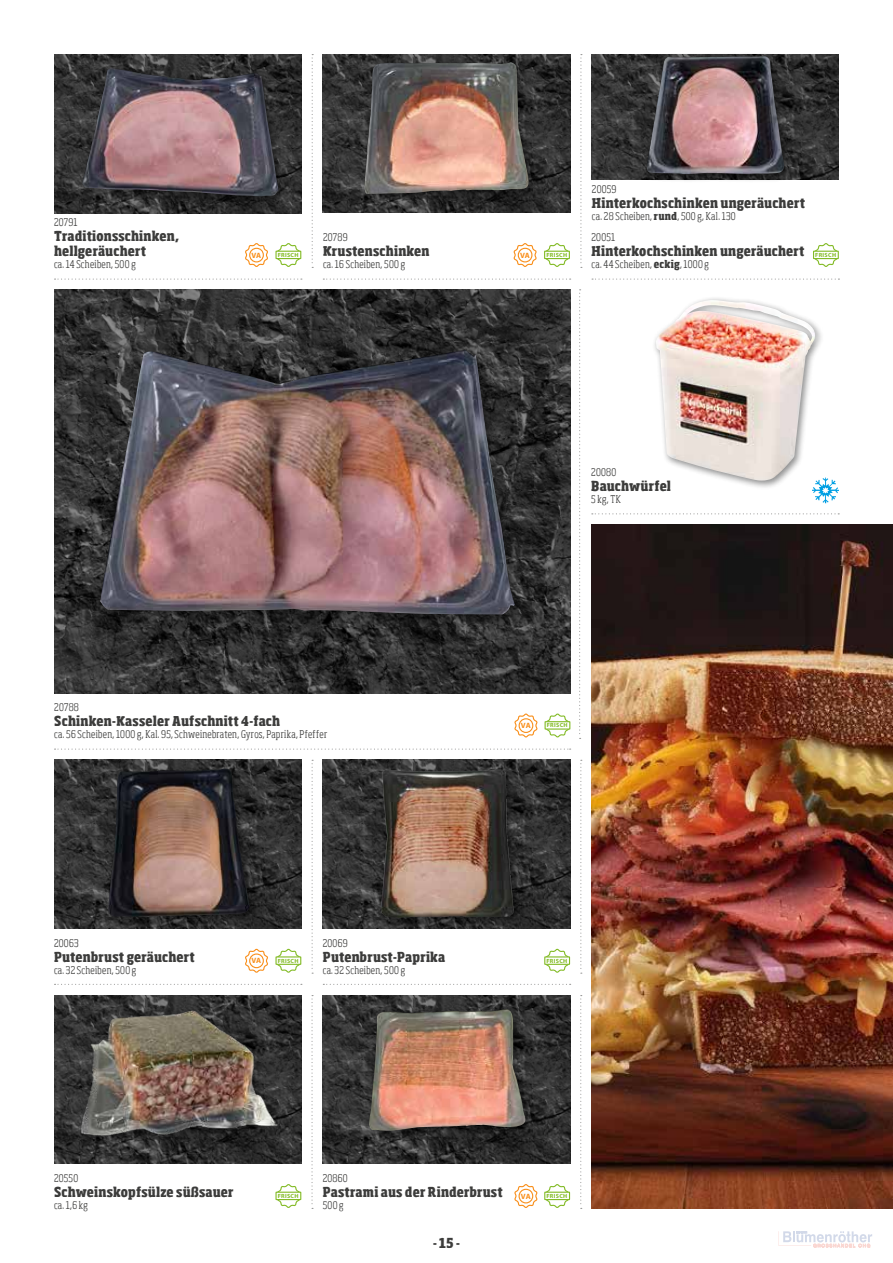
<style>
.page{position:relative;width:893px;height:1263px;background:#fff}
.page>*{position:absolute;margin:0;border:0;box-sizing:border-box;transform-origin:0 0}
.t1{font:800 condensed 13.5px/15px "Sohoma";letter-spacing:.015em;color:#3c3c3b}
.t2{font:300 condensed 10.5px "Sohoma";letter-spacing:.025em;color:#3c3c3b}
.t3{font:700 7.65px "Myriad Pro";letter-spacing:-.005em;color:#f98e19}
.t4{font:700 6px "Myriad Pro";letter-spacing:.05em;color:#83bb26}
.s1{font-weight:800}
</style>
<div class="page">
<svg style="left:779px;top:1231px;width:93px;height:16px"></svg>
<img style="left:591px;top:525px;width:302px;height:684px">
<svg style="left:55px;top:984px;width:247px;height:1px"></svg>
<svg style="left:312px;top:760px;width:1px;height:214px"></svg>
<svg style="left:580px;top:760px;width:2px;height:214px"></svg>
<svg style="left:323px;top:984px;width:248px;height:1px"></svg>
<svg style="left:55px;top:748px;width:516px;height:2px"></svg>
<svg style="left:312px;top:54px;width:1px;height:214px"></svg>
<svg style="left:580px;top:54px;width:2px;height:214px"></svg>
<svg style="left:592px;top:513px;width:247px;height:1px"></svg>
<svg style="left:579px;top:289px;width:2px;height:450px"></svg>
<svg style="left:55px;top:279px;width:247px;height:1px"></svg>
<svg style="left:323px;top:279px;width:248px;height:1px"></svg>
<svg style="left:592px;top:279px;width:247px;height:1px"></svg>
<svg style="left:311px;top:995px;width:2px;height:214px"></svg>
<svg style="left:580px;top:995px;width:2px;height:214px"></svg>
<img style="left:54px;top:995px;width:247px;height:168px">
<img style="left:323px;top:995px;width:247px;height:168px">
<div style="left:365px;top:1005px;width:169px;height:135px;background:#000;opacity:.45"></div>
<img style="left:367px;top:1009px;width:163px;height:122px">
<img style="left:72px;top:999px;width:214px;height:148px">
<img style="left:54px;top:760px;width:247px;height:168px">
<div style="left:104px;top:764px;width:154px;height:161px;background:#000;opacity:.45"></div>
<img style="left:108px;top:768px;width:142px;height:149px">
<img style="left:323px;top:760px;width:247px;height:168px">
<div style="left:377px;top:765px;width:146px;height:161px;background:#000;opacity:.45"></div>
<img style="left:381px;top:769px;width:133px;height:149px">
<img style="left:54px;top:289px;width:517px;height:404px">
<div style="left:93px;top:343px;width:438px;height:288px;background:#000;opacity:.45"></div>
<img style="left:100px;top:348px;width:415px;height:266px">
<img style="left:323px;top:54px;width:247px;height:159px">
<div style="left:360px;top:59px;width:177px;height:143px;background:#000;opacity:.45"></div>
<img style="left:363px;top:61px;width:167px;height:133px">
<img style="left:54px;top:54px;width:247px;height:160px">
<div style="left:78px;top:64px;width:209px;height:142px;background:#000;opacity:.45"></div>
<img style="left:82px;top:68px;width:197px;height:129px">
<img style="left:591px;top:54px;width:248px;height:125px">
<div style="left:643px;top:52px;width:150px;height:131px;background:#000;opacity:.45"></div>
<img style="left:645px;top:56px;width:139px;height:118px">
<svg style="left:544px;top:243px;width:26px;height:24px"></svg>
<div style="left:545px;top:251px;width:24px;height:8px;background:#fff"></div>
<div style="left:544px;top:251px;width:26px;height:8px;border:1px solid #83bb26"></div>
<svg style="left:276px;top:243px;width:25px;height:24px"></svg>
<div style="left:276px;top:251px;width:25px;height:8px;background:#fff"></div>
<div style="left:275px;top:251px;width:26px;height:8px;border:1px solid #83bb26"></div>
<svg style="left:546px;top:948px;width:23px;height:25px"></svg>
<div style="left:545px;top:957px;width:24px;height:7px;background:#fff"></div>
<div style="left:544px;top:956px;width:26px;height:9px;border:1px solid #83bb26"></div>
<svg style="left:547px;top:713px;width:22px;height:25px"></svg>
<div style="left:545px;top:722px;width:25px;height:7px;background:#fff"></div>
<div style="left:545px;top:721px;width:25px;height:9px;border:1px solid #83bb26"></div>
<svg style="left:277px;top:948px;width:23px;height:25px"></svg>
<div style="left:276px;top:957px;width:25px;height:7px;background:#fff"></div>
<div style="left:275px;top:956px;width:26px;height:9px;border:1px solid #83bb26"></div>
<svg style="left:545px;top:1184px;width:25px;height:24px"></svg>
<div style="left:545px;top:1192px;width:24px;height:7px;background:#fff"></div>
<div style="left:544px;top:1191px;width:26px;height:9px;border:1px solid #83bb26"></div>
<svg style="left:813px;top:243px;width:25px;height:24px"></svg>
<div style="left:813px;top:251px;width:25px;height:8px;background:#fff"></div>
<div style="left:813px;top:251px;width:26px;height:8px;border:1px solid #83bb26"></div>
<svg style="left:276px;top:1184px;width:25px;height:24px"></svg>
<div style="left:276px;top:1192px;width:25px;height:7px;background:#fff"></div>
<div style="left:275px;top:1191px;width:26px;height:9px;border:1px solid #83bb26"></div>
<div style="left:652px;top:296px;width:172px;height:193px;background:#000;opacity:.45"></div>
<img style="left:656px;top:300px;width:159px;height:181px">
<svg style="left:812px;top:478px;width:27px;height:25px"></svg>
<svg style="left:514px;top:1184px;width:24px;height:24px"></svg>
<div style="left:519px;top:1189px;width:14px;height:14px;border:1px solid #f98e19;border-radius:50%"></div>
<svg style="left:245px;top:243px;width:23px;height:24px"></svg>
<div style="left:249px;top:248px;width:15px;height:14px;border:1px solid #f98e19;border-radius:50%"></div>
<svg style="left:513px;top:243px;width:24px;height:24px"></svg>
<div style="left:518px;top:248px;width:14px;height:14px;border:1px solid #f98e19;border-radius:50%"></div>
<svg style="left:245px;top:948px;width:23px;height:25px"></svg>
<div style="left:249px;top:953px;width:15px;height:15px;border:1px solid #f98e19;border-radius:50%"></div>
<svg style="left:514px;top:713px;width:24px;height:25px"></svg>
<div style="left:519px;top:718px;width:14px;height:15px;border:1px solid #f98e19;border-radius:50%"></div>
<p class="t2" style="left:54px;top:215px;width:25px">20791</p>
<p class="t1" style="left:54px;top:229px;width:127px">Traditionsschinken, hellgeräuchert</p>
<p class="t2" style="left:54px;top:257px;width:83px">ca. 14 Scheiben, 500 g</p>
<p class="t2" style="left:592px;top:182px;width:26px">20059</p>
<p class="t1" style="left:592px;top:196px;width:215px">Hinterkochschinken ungeräuchert</p>
<p class="t2" style="left:592px;top:209px;width:145px">ca. 28 Scheiben, <span class="s1">rund</span>, 500 g, Kal. 130</p>
<p class="t2" style="left:323px;top:230px;width:26px">20789</p>
<p class="t1" style="left:323px;top:244px;width:108px">Krustenschinken</p>
<p class="t2" style="left:323px;top:257px;width:84px">ca. 16 Scheiben, 500 g</p>
<p class="t3" style="left:251px;top:250px;width:11px">VA</p>
<p class="t3" style="left:520px;top:250px;width:11px">VA</p>
<p class="t4" style="left:278px;top:251px;width:22px">FRISCH</p>
<p class="t4" style="left:546px;top:251px;width:22px">FRISCH</p>
<p class="t2" style="left:591px;top:230px;width:25px">20051</p>
<p class="t1" style="left:591px;top:244px;width:215px">Hinterkochschinken ungeräuchert</p>
<p class="t2" style="left:591px;top:257px;width:119px">ca. 44 Scheiben, <span class="s1">eckig</span>, 1000 g</p>
<p class="t4" style="left:815px;top:251px;width:22px">FRISCH</p>
<p class="t2" style="left:591px;top:466px;width:27px">20080</p>
<p class="t1" style="left:591px;top:479px;width:81px">Bauchwürfel</p>
<p class="t2" style="left:591px;top:493px;width:31px">5 kg, TK</p>
<p class="t2" style="left:54px;top:701px;width:26px">20788</p>
<p class="t1" style="left:54px;top:714px;width:227px">Schinken-Kasseler Aufschnitt 4-fach</p>
<p class="t2" style="left:54px;top:728px;width:274px">ca. 56 Scheiben, 1000 g, Kal. 95, Schweinebraten, Gyros, Paprika, Pfeffer</p>
<p class="t3" style="left:521px;top:721px;width:11px">VA</p>
<p class="t4" style="left:547px;top:721px;width:22px">FRISCH</p>
<p class="t2" style="left:54px;top:936px;width:26px">20063</p>
<p class="t1" style="left:54px;top:949px;width:142px">Putenbrust geräuchert</p>
<p class="t2" style="left:54px;top:963px;width:84px">ca. 32 Scheiben, 500 g</p>
<p class="t3" style="left:251px;top:956px;width:11px">VA</p>
<p class="t4" style="left:278px;top:957px;width:22px">FRISCH</p>
<p class="t2" style="left:323px;top:936px;width:26px">20069</p>
<p class="t1" style="left:323px;top:949px;width:124px">Putenbrust-Paprika</p>
<p class="t2" style="left:323px;top:963px;width:84px">ca. 32 Scheiben, 500 g</p>
<p class="t4" style="left:546px;top:957px;width:22px">FRISCH</p>
<p class="t2" style="left:54px;top:1171px;width:26px">20550</p>
<p class="t1" style="left:54px;top:1185px;width:181px">Schweinskopfsülze süßsauer</p>
<p class="t2" style="left:54px;top:1198px;width:35px">ca. 1,6 kg</p>
<p class="t4" style="left:278px;top:1192px;width:22px">FRISCH</p>
<p class="t2" style="left:323px;top:1171px;width:27px">20860</p>
<p class="t1" style="left:323px;top:1185px;width:181px">Pastrami aus der Rinderbrust</p>
<p class="t2" style="left:323px;top:1198px;width:22px">500 g</p>
<p class="t1" style="left:433px;top:1236px;width:28px">- 15 -</p>
<p class="t3" style="left:521px;top:1191px;width:11px">VA</p>
<p class="t4" style="left:546px;top:1192px;width:22px">FRISCH</p>
</div>
